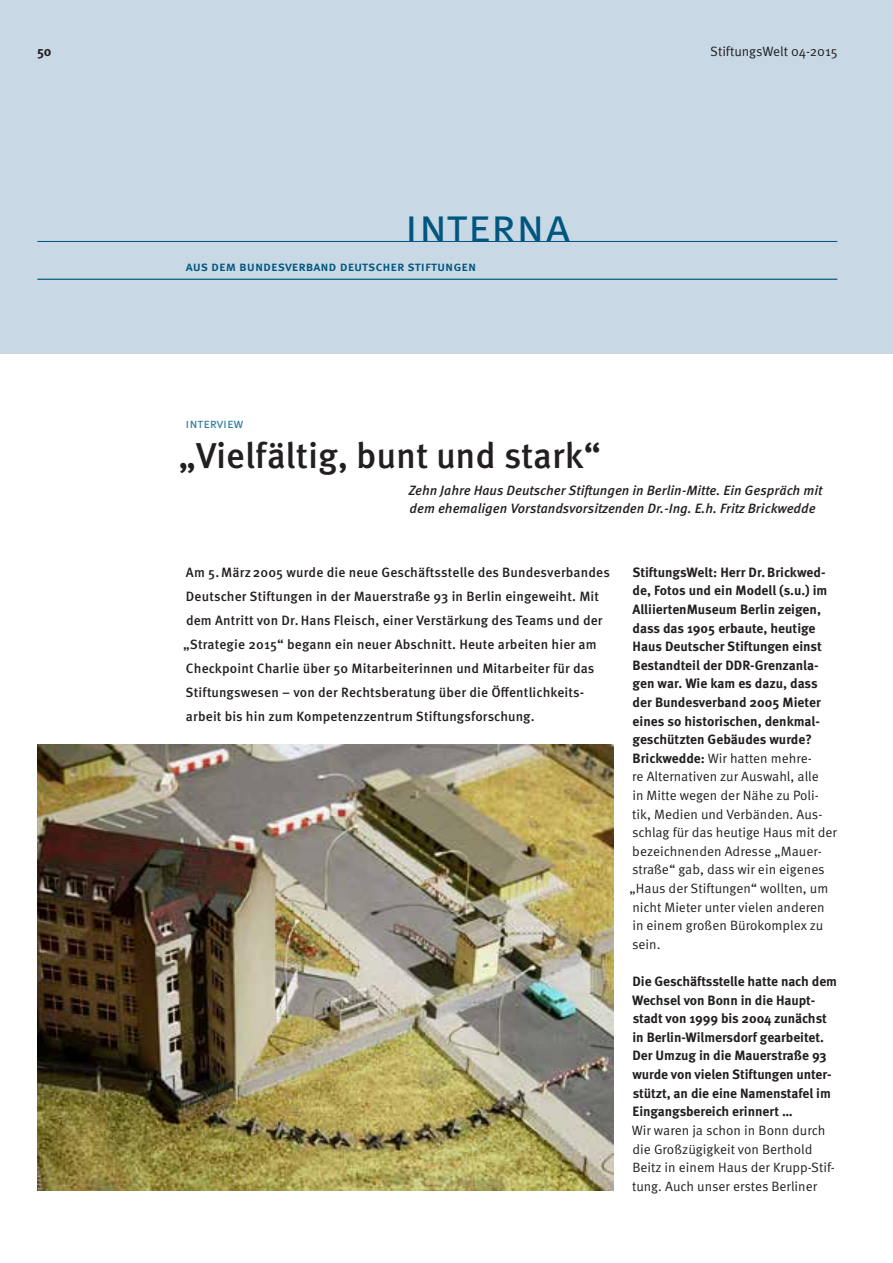
<style>
.page{position:relative;width:893px;height:1263px;background:#fff}
.page>*{position:absolute;margin:0;border:0;box-sizing:border-box;transform-origin:0 0}
.t1{font:48px "Meta Pro";letter-spacing:-.005em;color:#00567e}
.t2{font:500 36px "Meta Pro";color:#231f20}
.t3{font:700 13.5px/18.6px "Meta Pro";letter-spacing:-.005em;color:#231f20}
.t4{font:500 13.5px/24px "Meta Pro";letter-spacing:.01em;color:#231f20}
.t5{font:13.5px/18.6px "Meta Pro";color:#231f20}
.t6{font:italic 500 13.5px/18px "Meta Pro";color:#231f20}
.t7{font:500 13.5px "Meta Pro";letter-spacing:-.005em;color:#00567e}
.t8{font:13.5px "Meta Pro";letter-spacing:-.01em;color:#25799e}
.s1{font-weight:400}
</style>
<div class="page">
<div style="left:0;top:0;width:893px;height:353px;background:#c8d8e5"></div>
<hr style="left:37px;top:241px;width:800px;height:1px;background:#00567e">
<hr style="left:37px;top:279px;width:800px;height:1px;background:#00567e">
<img style="left:37px;top:744px;width:577px;height:447px">
<p class="t3" style="left:37px;top:42px;width:16px">50</p>
<p class="t5" style="left:710px;top:42px;width:129px">StiftungsWelt 04-2015</p>
<h1 class="t1" style="left:404px;top:195px;width:168px">I nterna</h1>
<p class="t7" style="left:186px;top:258px;width:292px">aus dem bundesverband deutscher stiftungen</p>
<p class="t8" style="left:186px;top:414px;width:59px">I nterview</p>
<h2 class="t2" style="left:178px;top:433px;width:424px">„Vielfältig, bunt und stark“</h2>
<p class="t6" style="left:408px;top:481px;width:415px">Zehn Jahre Haus Deutscher Stiftungen in Berlin-Mitte. Ein Gespräch mit dem ehemaligen Vorstandsvorsitzenden Dr.-Ing. E.h. Fritz Brickwedde</p>
<p class="t4" style="left:183px;top:560px;width:428px">Am 5. März2005 wurde die neue Geschäftsstelle des Bundesverbandes Deutscher Stiftungen in der Mauerstraße 93 in Berlin eingeweiht. Mit dem Antritt von Dr.Hans Fleisch, einer Verstärkung des Teams und der „Strategie 2015“ begann ein neuer Abschnitt. Heute arbeiten hier am Checkpoint Charlie über 50 Mitarbeiterinnen und Mitarbeiter für das Stiftungswesen – von der Rechtsberatung über die Öffentlichkeits&shy;arbeit bis hin zum Kompetenzzentrum Stiftungsforschung.</p>
<p class="t3" style="left:630px;top:563px;width:209px">StiftungsWelt: Herr Dr.Brickwed&shy;de, Fotos und ein Modell (s.u.) im<br>AlliiertenMuseum Berlin zeigen, dass das 1905 erbaute, heutige<br>Haus Deutscher Stiftungen einst<br>Bestandteil der DDR-Grenzanla&shy;gen war. Wie kam es dazu, dass der Bundesverband 2005 Mieter eines so historischen, denkmal&shy;geschützten Gebäudes wurde?<br>Brickwedde: <span class="s1">Wir hatten mehre-<br>re Alternativen zur Auswahl, alle<br>in Mitte wegen der Nähe zu Poli&shy;tik, Medien und Verbänden. Aus&shy;schlag für das heutige Haus mit der bezeichnenden Adresse „Mauer&shy;straße“ gab, dass wir ein eigenes „Haus der Stiftungen“ wollten, um nicht Mieter unter vielen anderen<br>in einem großen Bürokomplex zu sein.</span></p>
<p class="t3" style="left:632px;top:972px;width:206px">Die Geschäftsstelle hatte nach dem<br>Wechsel von Bonn in die Haupt&shy;stadt von 1999 bis 2004 zunächst in Berlin-Wilmersdorf gearbeitet.<br>Der Umzug in die Mauerstraße 93 wurde von vielen Stiftungen unter&shy;stützt, an die eine Namenstafel im<br>Eingangsbereich erinnert …</p>
<p class="t5" style="left:632px;top:1121px;width:205px">Wir waren ja schon in Bonn durch die Großzügigkeit von Berthold<br>Beitz in einem Haus der Krupp-Stif&shy;tung. Auch unser erstes Berliner</p>
</div>
